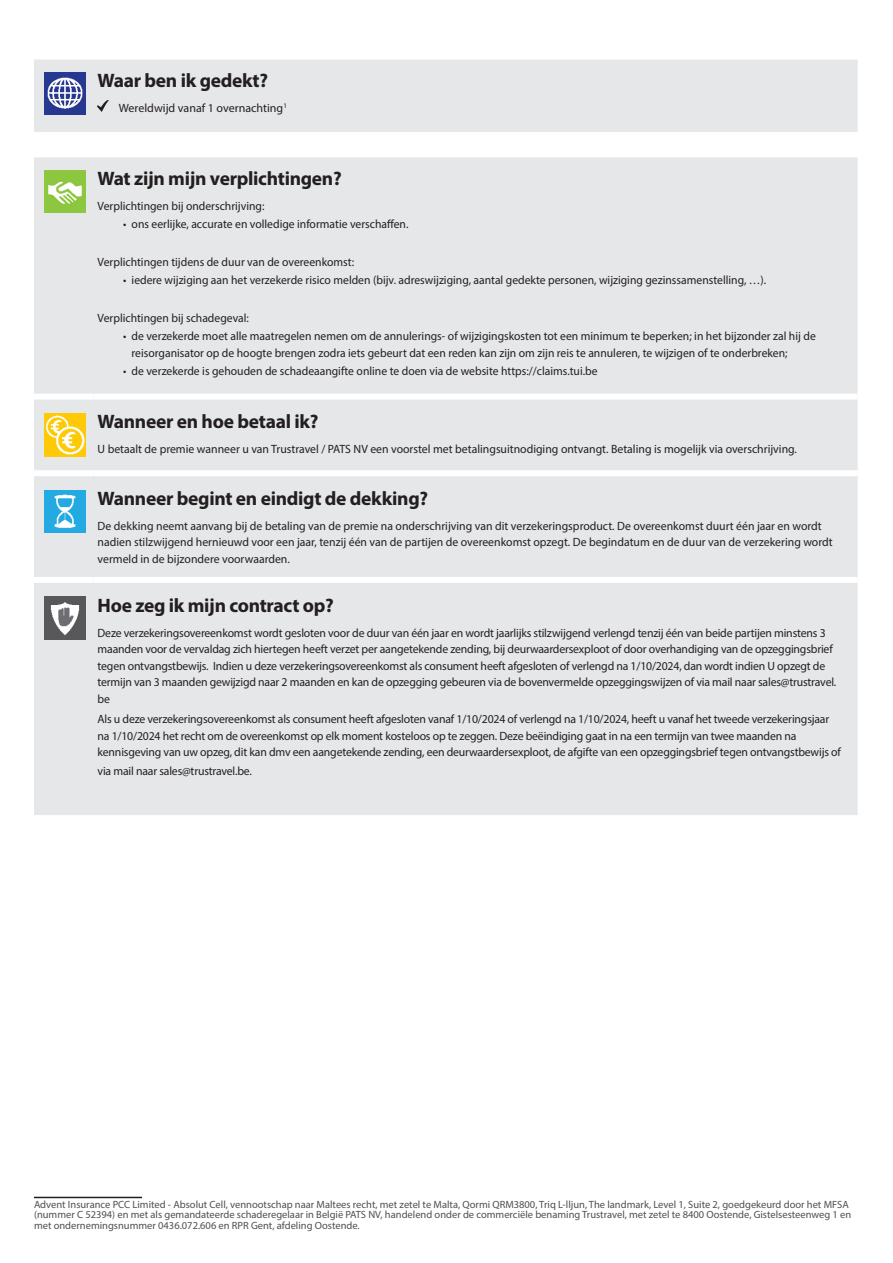
<style>
.page{position:relative;width:893px;height:1263px;background:#fff}
.page>*{position:absolute;margin:0;border:0;box-sizing:border-box;transform-origin:0 0}
.Cover_subhead{font:700 19.5px "Myriad Pro";letter-spacing:-.015em;color:#231f20}
.Covered_bullets{font:12px/16.5px "Myriad Pro";letter-spacing:-.015em;color:#231f20}
.Main_obligations_bullet{font:12px/16.5px "Myriad Pro";color:#231f20}
.t1{font:10.5px/10.5px "Myriad Pro";color:#4e4f50}
</style>
<div class="page">
<div style="left:34px;top:60px;width:824px;height:755px;background:#e6e7e9"></div>
<div style="left:93px;top:394px;width:765px;height:6px;background:#fff"></div>
<div style="left:93px;top:470px;width:765px;height:6px;background:#fff"></div>
<div style="left:93px;top:577px;width:765px;height:6px;background:#fff"></div>
<div style="left:34px;top:394px;width:59px;height:6px;background:#fff"></div>
<div style="left:34px;top:470px;width:59px;height:6px;background:#fff"></div>
<div style="left:34px;top:577px;width:59px;height:6px;background:#fff"></div>
<img style="left:45px;top:72px;width:41px;height:43px">
<svg style="left:98px;top:100px;width:10px;height:12px"></svg>
<img style="left:45px;top:170px;width:41px;height:43px">
<img style="left:45px;top:414px;width:41px;height:42px">
<img style="left:45px;top:490px;width:41px;height:43px">
<img style="left:45px;top:597px;width:41px;height:42px">
<hr style="left:34px;top:1197px;width:108px;height:1px;background:#231f20">
<p class="Cover_subhead" style="left:98px;top:68px;width:172px">Waar ben ik gedekt?</p>
<p class="Covered_bullets" style="left:119px;top:99px;width:170px">Wereldwijd vanaf 1 overnachting<sup>1</sup></p>
<p class="Cover_subhead" style="left:98px;top:165px;width:246px">Wat zijn mijn verplichtingen?</p>
<p class="Main_obligations_bullet" style="left:98px;top:197px;width:168px">Verplichtingen bij onderschrijving:</p>
<p class="Main_obligations_bullet" style="left:123px;top:216px;width:287px">• ons eerlijke, accurate en volledige informatie verschaffen.</p>
<p class="Main_obligations_bullet" style="left:98px;top:253px;width:258px">Verplichtingen tijdens de duur van de overeenkomst:</p>
<p class="Main_obligations_bullet" style="left:123px;top:272px;width:645px">• iedere wijziging aan het verzekerde risico melden (bijv. adreswijziging, aantal gedekte personen, wijziging gezinssamenstelling, …).</p>
<p class="Main_obligations_bullet" style="left:98px;top:309px;width:153px">Verplichtingen bij schadegeval:</p>
<p class="Main_obligations_bullet" style="left:132px;top:328px;width:686px;text-indent:-9px">• de verzekerde moet alle maatregelen nemen om de annulerings- of wijzigingskosten tot een minimum te beperken; in het bijzonder zal hij de reisorganisator op de hoogte brengen zodra iets gebeurt dat een reden kan zijn om zijn reis te annuleren, te wijzigen of te onderbreken;</p>
<p class="Main_obligations_bullet" style="left:123px;top:363px;width:476px">• de verzekerde is gehouden de schadeaangifte online te doen via de website https://claims.tui.be</p>
<p class="Cover_subhead" style="left:98px;top:409px;width:222px">Wanneer en hoe betaal ik?</p>
<p class="Covered_bullets" style="left:98px;top:441px;width:701px">U betaalt de premie wanneer u van Trustravel / PATS NV een voorstel met betalingsuitnodiging ontvangt. Betaling is mogelijk via overschrijving.</p>
<p class="Cover_subhead" style="left:98px;top:486px;width:332px">Wanneer begint en eindigt de dekking?</p>
<p class="Covered_bullets" style="left:98px;top:517px;width:737px">De dekking neemt aanvang bij de betaling van de premie na onderschrijving van dit verzekeringsproduct. De overeenkomst duurt één jaar en wordt nadien stilzwijgend hernieuwd voor een jaar, tenzij één van de partijen de overeenkomst opzegt. De begindatum en de duur van de verzekering wordt vermeld in de bijzondere voorwaarden.</p>
<p class="Cover_subhead" style="left:98px;top:592px;width:238px">Hoe zeg ik mijn contract op?</p>
<p class="Covered_bullets" style="left:98px;top:624px;width:740px">Deze verzekeringsovereenkomst wordt gesloten voor de duur van één jaar en wordt jaarlijks stilzwijgend verlengd tenzij één van beide partijen minstens 3 maanden voor de vervaldag zich hiertegen heeft verzet per aangetekende zending, bij deurwaardersexploot of door overhandiging van de opzeggingsbrief tegen ontvangstbewijs. Indien u deze verzekeringsovereenkomst als consument heeft afgesloten of verlengd na 1/10/2024, dan wordt indien U opzegt de termijn van 3 maanden gewijzigd naar 2 maanden en kan de opzegging gebeuren via de bovenvermelde opzeggingswijzen of via mail naar sales@trustravel. be</p>
<p class="Covered_bullets" style="left:98px;top:711px;width:745px">Als u deze verzekeringsovereenkomst als consument heeft afgesloten vanaf 1/10/2024 of verlengd na 1/10/2024, heeft u vanaf het tweede verzekeringsjaar na 1/10/2024 het recht om de overeenkomst op elk moment kosteloos op te zeggen. Deze beëindiging gaat in na een termijn van twee maanden na kennisgeving van uw opzeg, dit kan dmv een aangetekende zending, een deurwaardersexploot, de afgifte van een opzeggingsbrief tegen ontvangstbewijs of</p>
<p class="Covered_bullets" style="left:98px;top:762px;width:156px">via mail naar sales@trustravel.be.</p>
<p class="t1" style="left:34px;top:1199px;width:819px">Advent Insurance PCC Limited - Absolut Cell, vennootschap naar Maltees recht, met zetel te Malta, Qormi QRM3800, Triq L-lljun, The landmark, Level 1, Suite 2, goedgekeurd door het MFSA (nummer C 52394) en met als gemandateerde schaderegelaar in België PATS NV, handelend onder de commerciële benaming Trustravel, met zetel te 8400 Oostende, Gistelsesteenweg 1 en met ondernemingsnummer 0436.072.606 en RPR Gent, afdeling Oostende.</p>
</div>
